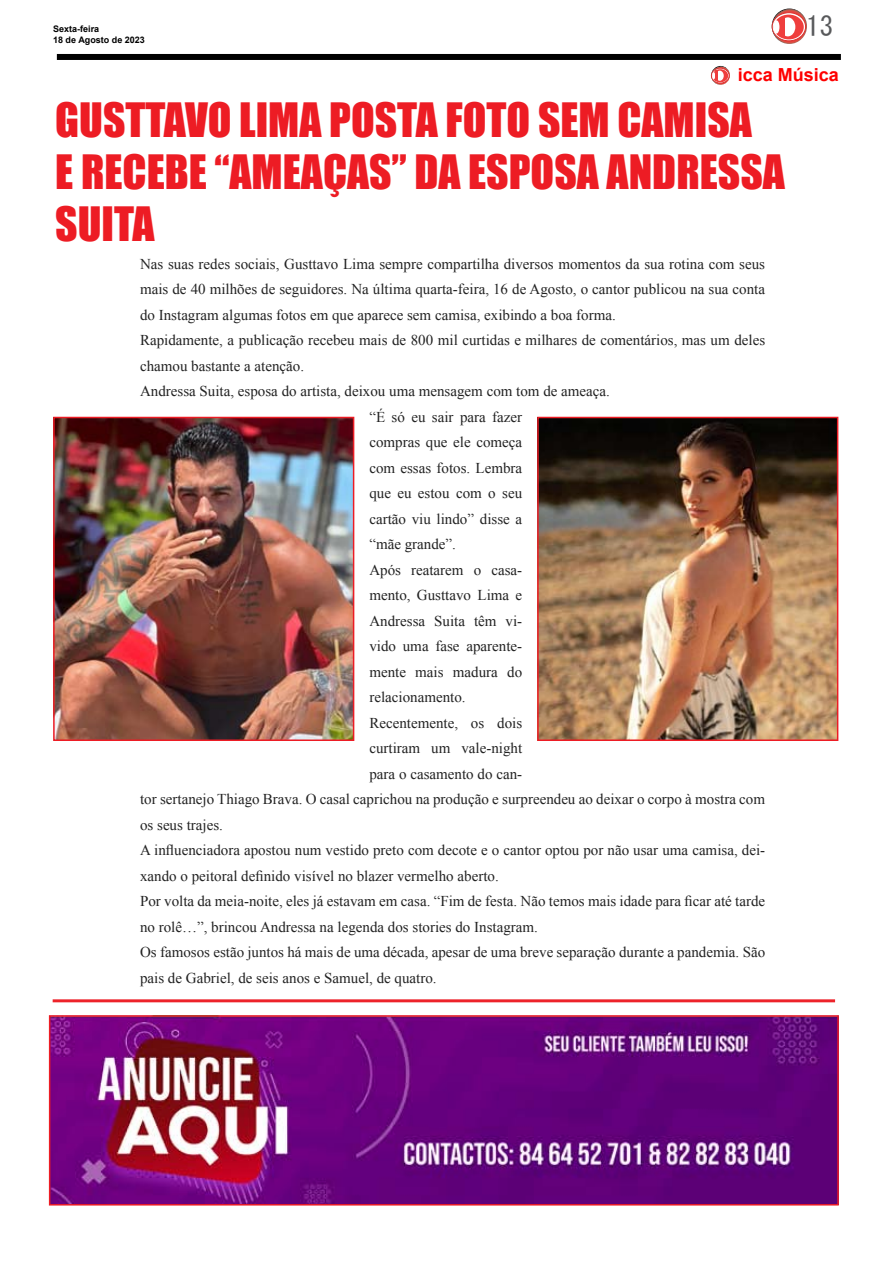
<style>
.page{position:relative;width:893px;height:1263px;background:#fff}
.page>*{position:absolute;margin:0;border:0;box-sizing:border-box;transform-origin:0 0}
.t1{font:43.5px/52.2px "Impact";color:#ed1c24}
.t2{font:27px "MS Gothic";color:#58595b}
.t3{font:700 18px "Arial";color:#fe0000}
.t4{font:15px "Times New Roman";color:#222}
.t5{font:700 9px "Arial";color:#000}
</style>
<div class="page">
<div style="left:57px;top:54px;width:784px;height:6px;background:#000"></div>
<svg style="left:772px;top:9px;width:35px;height:35px"></svg>
<svg style="left:772px;top:13px;width:34px;height:28px"></svg>
<div style="left:772px;top:13px;width:34px;height:28px;border:1px solid #d9322f;border-radius:50%"></div>
<svg style="left:774px;top:15px;width:30px;height:24px"></svg>
<div style="left:773px;top:20px;width:6px;height:14px;background:#fff;border-radius:50%"></div>
<div style="left:780px;top:17px;width:15px;height:19px;background:#fff;border-radius:50%"></div>
<hr style="left:780px;top:17px;width:4px;height:20px;background:#ef3e3d">
<svg style="left:711px;top:66px;width:19px;height:19px"></svg>
<div style="left:711px;top:68px;width:18px;height:15px;border:1px solid #d9322f;border-radius:50%"></div>
<svg style="left:712px;top:69px;width:16px;height:13px"></svg>
<div style="left:716px;top:71px;width:8px;height:10px;background:#fff;border-radius:50%"></div>
<svg style="left:712px;top:71px;width:6px;height:10px"></svg>
<img style="left:52px;top:1018px;width:784px;height:184px">
<div style="left:49px;top:1015px;width:790px;height:190px;border:2px solid #ed1c24"></div>
<hr style="left:53px;top:999px;width:782px;height:3px;background:#ed1c24">
<img style="left:56px;top:420px;width:295px;height:318px">
<div style="left:53px;top:417px;width:301px;height:324px;border:2px solid #ed1c24"></div>
<img style="left:540px;top:420px;width:295px;height:318px">
<div style="left:537px;top:417px;width:301px;height:324px;border:2px solid #ed1c24"></div>
<p class="t5" style="left:53px;top:23px;width:48px">Sexta-feira</p>
<h2 class="t2" style="left:806px;top:13px;width:28px">13</h2>
<p class="t5" style="left:53px;top:34px;width:93px">18 de Agosto de 2023</p>
<p class="t3" style="left:738px;top:63px;width:103px">icca Música</p>
<h1 class="t1" style="left:55px;top:92px;width:731px">GUSTTAVO LIMA POSTA FOTO SEM CAMISA<br>E RECEBE “AMEAÇAS” DA ESPOSA ANDRESSA<br>SUITA</h1>
<p class="t4" style="left:140px;top:254px;width:627px">Nas suas redes sociais, Gusttavo Lima sempre compartilha diversos momentos da sua rotina com seus</p>
<p class="t4" style="left:140px;top:279px;width:626px">mais de 40 milhões de seguidores. Na última quarta-feira, 16 de Agosto, o cantor publicou na sua conta</p>
<p class="t4" style="left:140px;top:305px;width:477px">do Instagram algumas fotos em que aparece sem camisa, exibindo a boa forma.</p>
<p class="t4" style="left:140px;top:330px;width:627px">Rapidamente, a publicação recebeu mais de 800 mil curtidas e milhares de comentários, mas um deles</p>
<p class="t4" style="left:140px;top:356px;width:166px">chamou bastante a atenção.</p>
<p class="t4" style="left:140px;top:381px;width:471px">Andressa Suita, esposa do artista, deixou uma mensagem com tom de ameaça.</p>
<p class="t4" style="left:369px;top:407px;width:154px">“É só eu sair para fazer</p>
<p class="t4" style="left:369px;top:432px;width:154px">compras que ele começa</p>
<p class="t4" style="left:369px;top:458px;width:154px">com essas fotos. Lembra</p>
<p class="t4" style="left:369px;top:483px;width:154px">que eu estou com o seu</p>
<p class="t4" style="left:369px;top:509px;width:154px">cartão viu lindo” disse a</p>
<p class="t4" style="left:369px;top:534px;width:88px">“mãe grande”.</p>
<p class="t4" style="left:369px;top:560px;width:154px">Após reatarem o casa-</p>
<p class="t4" style="left:369px;top:585px;width:154px">mento, Gusttavo Lima e</p>
<p class="t4" style="left:369px;top:611px;width:154px">Andressa Suita têm vi-</p>
<p class="t4" style="left:369px;top:636px;width:154px">vido uma fase aparente-</p>
<p class="t4" style="left:369px;top:662px;width:154px">mente mais madura do</p>
<p class="t4" style="left:369px;top:687px;width:98px">relacionamento.</p>
<p class="t4" style="left:369px;top:713px;width:154px">Recentemente, os dois</p>
<p class="t4" style="left:369px;top:738px;width:154px">curtiram um vale-night</p>
<p class="t4" style="left:369px;top:764px;width:154px">para o casamento do can-</p>
<p class="t4" style="left:140px;top:789px;width:627px">tor sertanejo Thiago Brava. O casal caprichou na produção e surpreendeu ao deixar o corpo à mostra com</p>
<p class="t4" style="left:140px;top:815px;width:84px">os seus trajes.</p>
<p class="t4" style="left:140px;top:840px;width:627px">A influenciadora apostou num vestido preto com decote e o cantor optou por não usar uma camisa, dei-</p>
<p class="t4" style="left:140px;top:866px;width:360px">xando o peitoral definido visível no blazer vermelho aberto.</p>
<p class="t4" style="left:140px;top:891px;width:627px">Por volta da meia-noite, eles já estavam em casa. “Fim de festa. Não temos mais idade para ficar até tarde</p>
<p class="t4" style="left:140px;top:917px;width:399px">no rolê…”, brincou Andressa na legenda dos stories do Instagram.</p>
<p class="t4" style="left:140px;top:942px;width:627px">Os famosos estão juntos há mais de uma década, apesar de uma breve separação durante a pandemia. São</p>
<p class="t4" style="left:140px;top:968px;width:298px">pais de Gabriel, de seis anos e Samuel, de quatro.</p>
</div>
